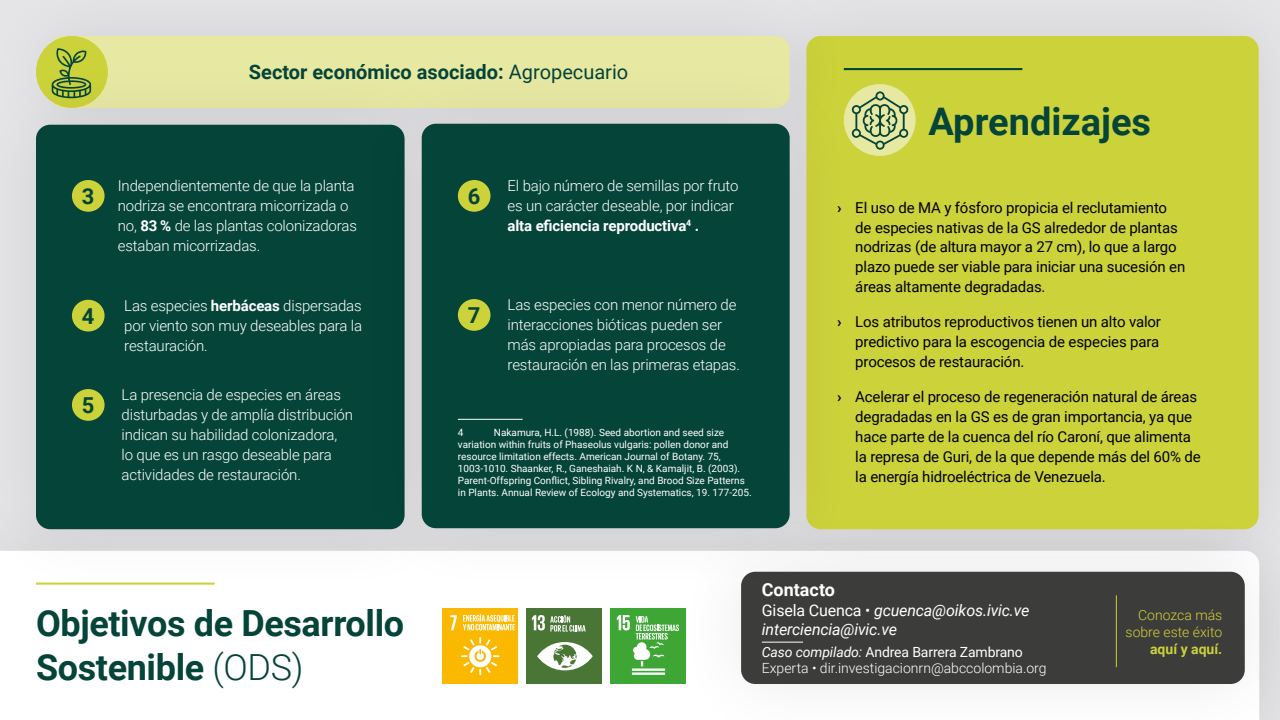
<style>
.page{position:relative;width:1280px;height:720px;background:#fff}
.page>*{position:absolute;margin:0;border:0;box-sizing:border-box;transform-origin:0 0}
.t1{font:700 38px "Roboto";color:#054439}
.t2{font:700 36px/43.2px "Roboto";letter-spacing:-.01em;color:#054439}
.t3{font:700 22px "Roboto";color:#054439}
.t4{font:700 20px "Roboto";color:#054439}
.t5{font:700 18px "Roboto";color:#fff}
.t6{font:italic 16px/19.2px "Roboto";letter-spacing:-.01em;color:#fff}
.t7{font:300 15px/20px "Roboto";letter-spacing:-.01em;color:#fff}
.t8{font:15px/20px "Roboto";letter-spacing:-.01em;color:#000}
.t9{font:300 14px/16px "Roboto";color:#fff}
.t10{font:300 14px/16.8px "Roboto";color:#ccd23a;text-align:right}
.t11{font:700 14px "Roboto";color:#ccd23a}
.t12{font:10px/12px "Roboto";color:#fff}
.s1{font-weight:400}
.s2{font-weight:700}
.s3{font-style:normal}
.s4{font-weight:300;font-style:normal}
.s5{font-weight:300}
.s6{font-weight:400;font-style:italic}
</style>
<div class="page">
<div style="left:737px;top:0;width:543px;height:599px;background:#dfdee1"></div>
<div style="left:806px;top:36px;width:453px;height:493px;background:#ccd23a;border-radius:14px"></div>
<div style="left:443px;top:609px;width:75px;height:75px;background:#fbb800"></div>
<svg style="left:461px;top:637px;width:38px;height:38px"></svg>
<svg style="left:450px;top:615px;width:7px;height:15px"></svg>
<svg style="left:463px;top:614px;width:52px;height:16px"></svg>
<div style="left:844px;top:84px;width:72px;height:72px;background:#e7e8a2;border-radius:50%"></div>
<hr style="left:844px;top:68px;width:178px;height:2px;background:#054439">
<svg style="left:859px;top:91px;width:50px;height:59px"></svg>
<div style="left:672px;top:502px;width:608px;height:218px;background:#000;opacity:.09"></div>
<div style="left:741px;top:572px;width:504px;height:112px;background:#3c3c3b;border-radius:14px"></div>
<div style="left:1057px;top:561px;width:119px;height:140px;background:#000;opacity:.09"></div>
<hr style="left:1116px;top:595px;width:1px;height:72px;background:#ccd23a">
<div style="left:0;top:0;width:858px;height:178px;background:#e0dfe2"></div>
<div style="left:49px;top:36px;width:741px;height:72px;background:#e7e8a2;border-radius:14px"></div>
<div style="left:36px;top:36px;width:72px;height:72px;background:#ccd23a;border-radius:50%"></div>
<svg style="left:56px;top:48px;width:31px;height:7px"></svg>
<div style="left:0;top:55px;width:474px;height:544px;background:#000;opacity:.09"></div>
<div style="left:36px;top:125px;width:369px;height:404px;background:#054439;border-radius:14px"></div>
<div style="left:352px;top:54px;width:507px;height:544px;background:#000;opacity:.09"></div>
<div style="left:422px;top:124px;width:368px;height:404px;background:#054439;border-radius:14px"></div>
<div style="left:72px;top:300px;width:33px;height:32px;background:#ccd23a;border-radius:50%"></div>
<div style="left:72px;top:389px;width:33px;height:32px;background:#ccd23a;border-radius:50%"></div>
<div style="left:458px;top:180px;width:33px;height:32px;background:#ccd23a;border-radius:50%"></div>
<div style="left:458px;top:299px;width:33px;height:32px;background:#ccd23a;border-radius:50%"></div>
<hr style="left:458px;top:419px;width:65px;height:1px;background:#fff">
<div style="left:611px;top:609px;width:75px;height:75px;background:#3ea635"></div>
<hr style="left:632px;top:669px;width:33px;height:2px;background:#fff">
<hr style="left:632px;top:672px;width:33px;height:3px;background:#fff">
<svg style="left:617px;top:615px;width:62px;height:51px"></svg>
<div style="left:527px;top:609px;width:75px;height:75px;background:#4a7635"></div>
<svg style="left:537px;top:642px;width:56px;height:28px"></svg>
<svg style="left:532px;top:615px;width:54px;height:17px"></svg>
<div style="left:728px;top:591px;width:109px;height:103px;background:#000;opacity:.09"></div>
<hr style="left:762px;top:642px;width:41px;height:1px;background:#fff">
<div style="left:72px;top:180px;width:33px;height:32px;background:#ccd23a;border-radius:50%"></div>
<h3 class="t4" style="left:249px;top:58px;width:381px">Sector económico asociado: <span class="s1">Agropecuario</span></h3>
<h3 class="t3" style="left:82px;top:181px;width:14px">3</h3>
<h3 class="t3" style="left:82px;top:301px;width:14px">4</h3>
<h3 class="t3" style="left:82px;top:390px;width:14px">5</h3>
<p class="t7" style="left:118px;top:175px;width:241px">Independientemente de que la planta nodriza se encontrara micorrizada o no, <span class="s2">83 %</span> de las plantas colonizadoras estaban micorrizadas.</p>
<p class="t7" style="left:124px;top:295px;width:239px;text-align:justify">Las especies <span class="s2">herbáceas</span> dispersadas por viento son muy deseables para la restauración.</p>
<p class="t7" style="left:122px;top:384px;width:233px">La presencia de especies en áreas disturbadas y de amplía distribución indican su habilidad colonizadora,<br>lo que es un rasgo deseable para actividades de restauración.</p>
<h3 class="t3" style="left:468px;top:181px;width:14px">6</h3>
<h3 class="t3" style="left:468px;top:300px;width:14px">7</h3>
<p class="t7" style="left:508px;top:175px;width:233px">El bajo número de semillas por fruto es un carácter deseable, por indicar <span class="s2">alta eficiencia reproductiva</span><sup>4</sup> <span class="s2">.</span></p>
<p class="t7" style="left:508px;top:294px;width:234px">Las especies con menor número de interacciones bióticas pueden ser más apropiadas para procesos de restauración en las primeras etapas.</p>
<p class="t12" style="left:458px;top:427px;width:295px;text-indent:36px">Nakamura, H.L. (1988). Seed abortion and seed size variation within fruits of Phaseolus vulgaris: pollen donor and resource limitation effects. American Journal of Botany. 75, 1003-1010. Shaanker, R., Ganeshaiah. K N, &amp; Kamaljit, B. (2003).<br>Parent-Offspring Conflict, Sibling Rivalry, and Brood Size Patterns in Plants. Annual Review of Ecology and Systematics, 19. 177-205.</p>
<p class="t12" style="left:458px;top:427px;width:7px">4</p>
<h1 class="t1" style="left:929px;top:95px;width:224px">Aprendizajes</h1>
<p class="t8" style="left:855px;top:197px;width:331px;text-indent:-18px"><span class="s2">›</span> El uso de MA y fósforo propicia el reclutamiento de especies nativas de la GS alrededor de plantas nodrizas (de altura mayor a 27 cm), lo que a largo plazo puede ser viable para iniciar una sucesión en áreas altamente degradadas.</p>
<p class="t8" style="left:855px;top:311px;width:307px;text-align:justify;text-indent:-18px"><span class="s2">›</span> Los atributos reproductivos tienen un alto valor predictivo para la escogencia de especies para procesos de restauración.</p>
<p class="t8" style="left:855px;top:387px;width:347px;text-indent:-18px"><span class="s2">›</span> Acelerar el proceso de regeneración natural de áreas degradadas en la GS es de gran importancia, ya que hace parte de la cuenca del río Caroní, que alimenta la represa de Guri, de la que depende más del 60% de la energía hidroeléctrica de Venezuela.</p>
<p class="t5" style="left:762px;top:577px;width:75px">Contacto</p>
<p class="t6" style="left:762px;top:600px;width:269px"><span class="s3">Gisela Cuenca</span> <span class="s4">•</span> gcuenca@oikos.ivic.ve interciencia@ivic.ve</p>
<h2 class="t2" style="left:36px;top:601px;width:370px">Objetivos de Desarrollo<br>Sostenible <span class="s5">(ODS)</span></h2>
<p class="t10" style="left:1126px;top:606px;width:98px">Conozca más sobre este éxito</p>
<p class="t11" style="left:1150px;top:639px;width:74px">aquí y aquí.</p>
<p class="t9" style="left:762px;top:643px;width:286px"><span class="s6">Caso compilado:</span> <span class="s1">Andrea Barrera Zambrano<br></span>Experta • dir.investigacionrn@abccolombia.org</p>
</div>
